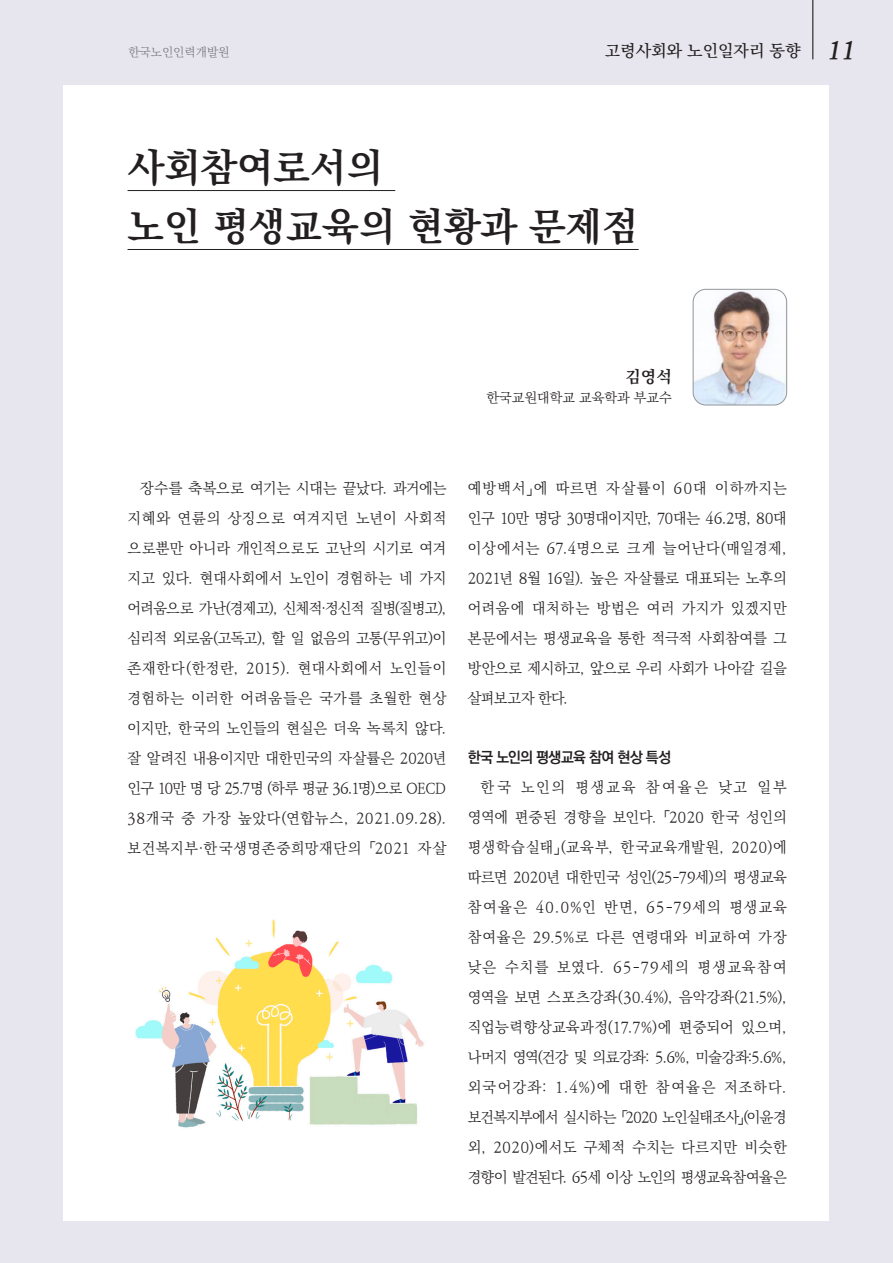
<style>
.page{position:relative;width:893px;height:1263px;background:#e7e5ee}
.page>*{position:absolute;margin:0;border:0;box-sizing:border-box;transform-origin:0 0}
.동향-타이틀{font:39px "Ko Pub World Batang PB";color:#231f20}
.t1{font:16.5px "Ko Pub World Batang PM";color:#231f20}
.t2{font:16.5px "Ko Pub World Batang PB";color:#231f20}
.본문{font:15px/30px "Ko Pub World Batang PL";letter-spacing:.025em;color:#231f20;text-align:justify}
.본문-구분밑단{font:15px/30px "Ko Pub World Batang PL";letter-spacing:-.025em;color:#231f20;text-align:justify}
.구분본문{font:15px "Ko Pub World Dotum PB";letter-spacing:-.025em;color:#231f20}
.t3{font:13.5px "Ko Pub World Batang PL";color:#231f20}
.t4{font:12px "Ko Pub World Batang PL";color:#76787b}
.s1{font-family:"Ko Pub World Batang PB";font-style:italic;font-size:24.6px}
</style>
<div class="page">
<div style="left:64px;top:85px;width:765px;height:1135px;background:#fff"></div>
<hr style="left:128px;top:190px;width:267px;height:1px;background:#231f20">
<hr style="left:128px;top:249px;width:511px;height:1px;background:#231f20">
<img style="left:693px;top:289px;width:94px;height:116px">
<div style="left:693px;top:289px;width:94px;height:116px;border:1px solid #939598;border-radius:13px"></div>
<img style="left:135px;top:919px;width:289px;height:209px">
<hr style="left:812px;top:0;width:1px;height:59px;background:#231f20">
<p class="t4" style="left:128px;top:43px;width:103px">한국노인인력개발원</p>
<p class="t1" style="left:605px;top:39px;width:258px">고령사회와 노인일자리 동향 <span class="s1">11</span></p>
<p class="동향-타이틀" style="left:128px;top:139px;width:257px">사회참여로서의</p>
<p class="동향-타이틀" style="left:128px;top:198px;width:513px">노인 평생교육의 현황과 문제점</p>
<p class="t2" style="left:625px;top:364px;width:48px">김영석</p>
<p class="t3" style="left:486px;top:388px;width:187px">한국교원대학교 교육학과 부교수</p>
<p class="본문" style="left:128px;top:473px;width:320px;text-indent:13px">장수를 축복으로 여기는 시대는 끝났다. 과거에는 지혜와 연륜의 상징으로 여겨지던 노년이 사회적 으로뿐만 아니라 개인적으로도 고난의 시기로 여겨 지고 있다. 현대사회에서 노인이 경험하는 네 가지 어려움으로 가난(경제고), 신체적·정신적 질병(질병고), 심리적 외로움(고독고), 할 일 없음의 고통(무위고)이 존재한다(한정란, 2015). 현대사회에서 노인들이 경험하는 이러한 어려움들은 국가를 초월한 현상 이지만, 한국의 노인들의 현실은 더욱 녹록치 않다. 잘 알려진 내용이지만 대한민국의 자살률은 2020년 인구 10만 명 당 25.7명 (하루 평균 36.1명)으로 OECD 38개국 중 가장 높았다(연합뉴스, 2021.09.28). 보건복지부·한국생명존중희망재단의 「2021 자살</p>
<p class="본문" style="left:468px;top:473px;width:320px">예방백서」에 따르면 자살률이 60대 이하까지는 인구 10만 명당 30명대이지만, 70대는 46.2명, 80대 이상에서는 67.4명으로 크게 늘어난다(매일경제, 2021년 8월 16일). 높은 자살률로 대표되는 노후의 어려움에 대처하는 방법은 여러 가지가 있겠지만 본문에서는 평생교육을 통한 적극적 사회참여를 그 방안으로 제시하고, 앞으로 우리 사회가 나아갈 길을 살펴보고자 한다.</p>
<p class="구분본문" style="left:468px;top:747px;width:205px">한국 노인의 평생교육 참여 현상 특성</p>
<p class="본문-구분밑단" style="left:468px;top:773px;width:320px;text-indent:13px">한국 노인의 평생교육 참여율은 낮고 일부 영역에 편중된 경향을 보인다. 「2020 한국 성인의 평생학습실태」(교육부, 한국교육개발원, 2020)에 따르면 2020년 대한민국 성인(25-79세)의 평생교육 참여율은 40.0%인 반면, 65-79세의 평생교육 참여율은 29.5%로 다른 연령대와 비교하여 가장 낮은 수치를 보였다. 65-79세의 평생교육참여 영역을 보면 스포츠강좌(30.4%), 음악강좌(21.5%), 직업능력향상교육과정(17.7%)에 편중되어 있으며, 나머지 영역(건강 및 의료강좌: 5.6%, 미술강좌:5.6%, 외국어강좌: 1.4%)에 대한 참여율은 저조하다. 보건복지부에서 실시하는 「2020 노인실태조사」(이윤경 외, 2020)에서도 구체적 수치는 다르지만 비슷한 경향이 발견된다. 65세 이상 노인의 평생교육참여율은</p>
</div>
